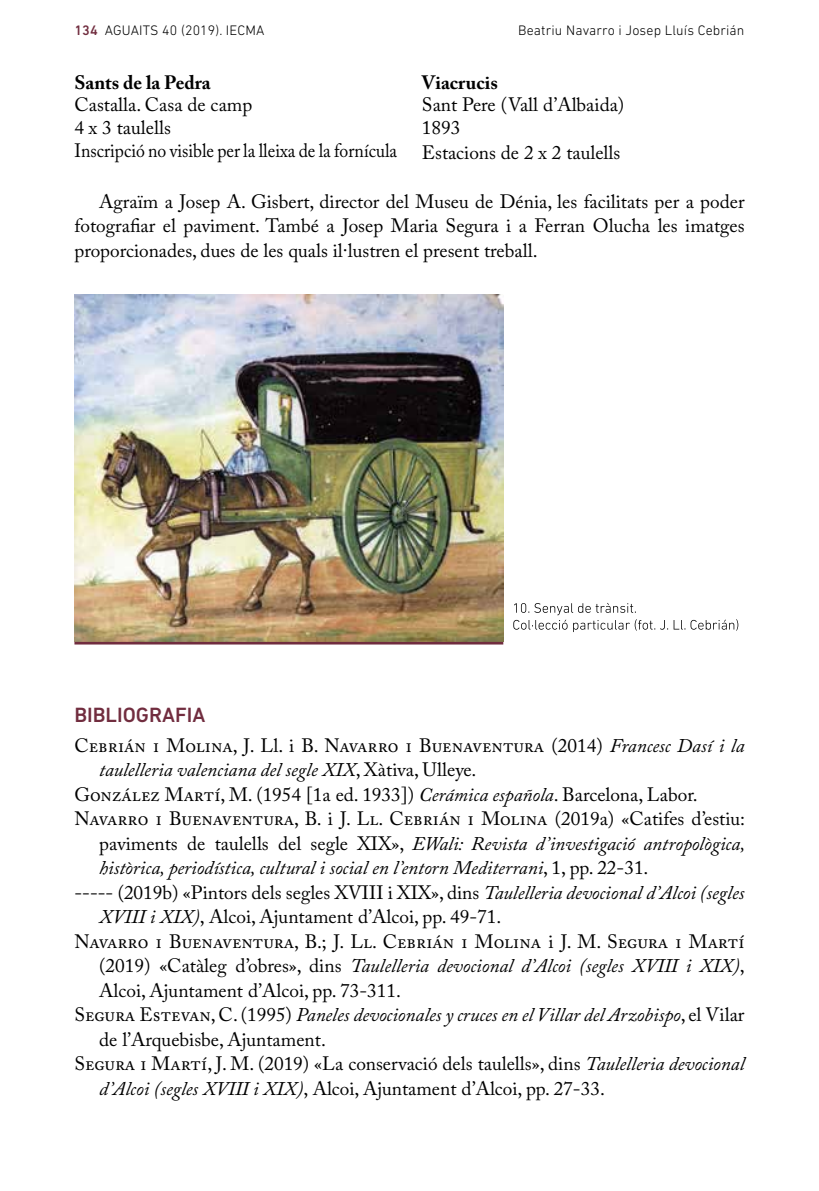
<style>
.page{position:relative;width:819px;height:1191px;background:#fff}
.page>*{position:absolute;margin:0;border:0;box-sizing:border-box;transform-origin:0 0}
.t1{font:500 21px "DIN Next LT Pro";color:#712d3f}
.t2{font:19.25px/22.8px "Adobe Caslon Pro";color:#000}
.t3{font:italic 19.25px "Adobe Caslon Pro";color:#000}
.t4{font:700 19.25px "Adobe Caslon Pro";color:#000}
.t5{font:300 14px "DIN Next LT Pro";letter-spacing:.01em;color:#000}
.s1{font-weight:500;color:#712d3f}
.s2{font-style:italic}
.s3{font-style:normal}
</style>
<div class="page">
<img style="left:74px;top:294px;width:429px;height:348px">
<svg style="left:513px;top:603px;width:225px;height:29px"></svg>
<hr style="left:74px;top:642px;width:429px;height:2px;background:#712d3f">
<p class="t5" style="left:74px;top:23px;width:191px"><span class="s1">134</span> AGUAITS 40 (2019). IECMA</p>
<p class="t4" style="left:74px;top:71px;width:138px">Sants de la Pedra</p>
<p class="t2" style="left:74px;top:93px;width:324px">Castalla. Casa de camp<br>4 x 3 taulells<br>Inscripció no visible per la lleixa de la fornícula</p>
<p class="t5" style="left:518px;top:23px;width:228px">Beatriu Navarro i Josep Lluís Cebrián</p>
<p class="t4" style="left:422px;top:71px;width:77px">Viacrucis</p>
<p class="t2" style="left:422px;top:93px;width:204px">Sant Pere (Vall d’Albaida)<br>1893</p>
<p class="t2" style="left:422px;top:141px;width:200px">Estacions de 2 x 2 taulells</p>
<p class="t2" style="left:74px;top:189px;width:671px;line-height:24.5px;text-align:justify;text-indent:25px">Agraïm a Josep A. Gisbert, director del Museu de Dénia, les facilitats per a poder fotografiar el paviment. També a Josep Maria Segura i a Ferran Olucha les imatges proporcionades, dues de les quals il·lustren el present treball.</p>
<p class="t1" style="left:74px;top:703px;width:25px">BIBLIOGRAFIA</p>
<p class="t2" style="left:74px;top:734px;width:671px">Cebrián i Molina, J. Ll. i B. Navarro i Buenaventura (2014) <span class="s2">Francesc Dasí i la</span></p>
<p class="t3" style="left:99px;top:758px;width:379px">taulelleria valenciana del segle XIX<span class="s3">, Xàtiva, Ulleye.</span></p>
<p class="t2" style="left:74px;top:783px;width:624px">González Martí, M. (1954 [1a ed. 1933]) <span class="s2">Cerámica española</span>. Barcelona, Labor.</p>
<p class="t2" style="left:74px;top:807px;width:672px">Navarro i Buenaventura, B. i J. Ll. Cebrián i Molina (2019a) «Catifes d’estiu:</p>
<p class="t3" style="left:99px;top:832px;width:647px"><span class="s3">paviments de taulells del segle XIX»,</span> EWali: Revista d’investigació antropològica,</p>
<p class="t3" style="left:99px;top:856px;width:550px">històrica, periodística, cultural i social en l’entorn Mediterrani<span class="s3">, 1, pp. 22-31.</span></p>
<p class="t2" style="left:74px;top:881px;width:671px">----- (2019b) «Pintors dels segles XVIII i XIX», dins <span class="s2">Taulelleria devocional d’Alcoi (segles</span></p>
<p class="t2" style="left:99px;top:905px;width:403px"><span class="s2">XVIII i XIX)</span>, Alcoi, Ajuntament d’Alcoi, pp. 49-71.</p>
<p class="t2" style="left:74px;top:930px;width:671px">Navarro i Buenaventura, B.; J. Ll. Cebrián i Molina i J. M. Segura i Martí</p>
<p class="t3" style="left:99px;top:954px;width:646px"><span class="s3">(2019) «Catàleg d’obres», dins</span> Taulelleria devocional d’Alcoi (segles XVIII i XIX)<span class="s3">,</span></p>
<p class="t2" style="left:99px;top:979px;width:303px">Alcoi, Ajuntament d’Alcoi, pp. 73-311.</p>
<p class="t3" style="left:74px;top:1003px;width:671px"><span class="s3">Segura Estevan, C. (1995)</span> Paneles devocionales y cruces en el Villar del Arzobispo<span class="s3">, el Vilar</span></p>
<p class="t2" style="left:99px;top:1028px;width:228px">de l’Arquebisbe, Ajuntament.</p>
<p class="t2" style="left:74px;top:1052px;width:671px">Segura i Martí, J. M. (2019) «La conservació dels taulells», dins <span class="s2">Taulelleria devocional</span></p>
<p class="t2" style="left:99px;top:1077px;width:507px"><span class="s2">d’Alcoi (segles XVIII i XIX)</span>, Alcoi, Ajuntament d’Alcoi, pp. 27-33.</p>
</div>
